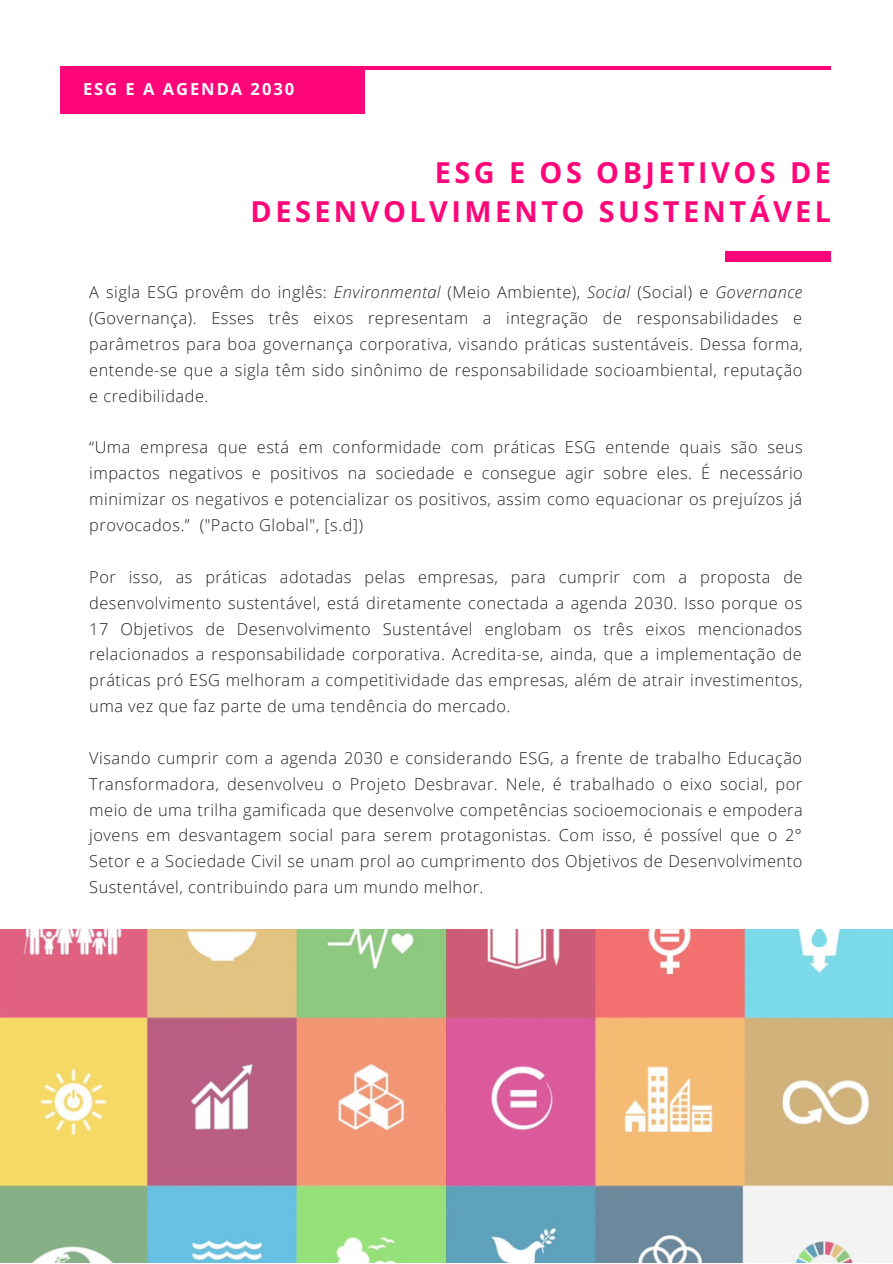
<style>
.page{position:relative;width:893px;height:1264px;background:#fff}
.page>*{position:absolute;margin:0;border:0;box-sizing:border-box;transform-origin:0 0}
.t1{font:700 28.8px/39.3px "Open Sans";letter-spacing:.12em;color:#ff057a;text-align:right}
.t2{font:700 16.5px "Open Sans";letter-spacing:.12em;color:#fff}
.t3{font:300 16.35px/25.8px "Open Sans";letter-spacing:.03em;color:#222;text-align:justify}
.s1{font-style:italic}
</style>
<div class="page">
<hr style="left:60px;top:66px;width:770px;height:4px;background:#ff057a">
<div style="left:60px;top:66px;width:305px;height:47px;background:#ff057a"></div>
<div style="left:725px;top:251px;width:105px;height:10px;background:#ff057a"></div>
<img style="left:0;top:929px;width:892px;height:333px">
<p class="t2" style="left:83px;top:78px;width:213px">ESG E A AGENDA 2030</p>
<h1 class="t1" style="left:250px;top:152px;width:582px">ESG E OS OBJETIVOS DE<br>DESENVOLVIMENTO SUSTENTÁVEL</h1>
<p class="t3" style="left:89px;top:279px;width:715px">A sigla ESG provêm do inglês: <span class="s1">Environmental</span> (Meio Ambiente), <span class="s1">Social</span> (Social) e <span class="s1">Governance </span>(Governança). Esses três eixos representam a integração de responsabilidades e parâmetros para boa governança corporativa, visando práticas sustentáveis. Dessa forma, entende-se que a sigla têm sido sinônimo de responsabilidade socioambiental, reputação e credibilidade.</p>
<p class="t3" style="left:89px;top:434px;width:715px">“Uma empresa que está em conformidade com práticas ESG entende quais são seus impactos negativos e positivos na sociedade e consegue agir sobre eles. É necessário minimizar os negativos e potencializar os positivos, assim como equacionar os prejuízos já provocados.” ("Pacto Global", [s.d])</p>
<p class="t3" style="left:89px;top:563px;width:714px">Por isso, as práticas adotadas pelas empresas, para cumprir com a proposta de desenvolvimento sustentável, está diretamente conectada a agenda 2030. Isso porque os 17 Objetivos de Desenvolvimento Sustentável englobam os três eixos mencionados relacionados a responsabilidade corporativa. Acredita-se, ainda, que a implementação de práticas pró ESG melhoram a competitividade das empresas, além de atrair investimentos, uma vez que faz parte de uma tendência do mercado.</p>
<p class="t3" style="left:89px;top:744px;width:715px">Visando cumprir com a agenda 2030 e considerando ESG, a frente de trabalho Educação Transformadora, desenvolveu o Projeto Desbravar. Nele, é trabalhado o eixo social, por meio de uma trilha gamificada que desenvolve competências socioemocionais e empodera jovens em desvantagem social para serem protagonistas. Com isso, é possível que o 2° Setor e a Sociedade Civil se unam prol ao cumprimento dos Objetivos de Desenvolvimento Sustentável, contribuindo para um mundo melhor.</p>
</div>
